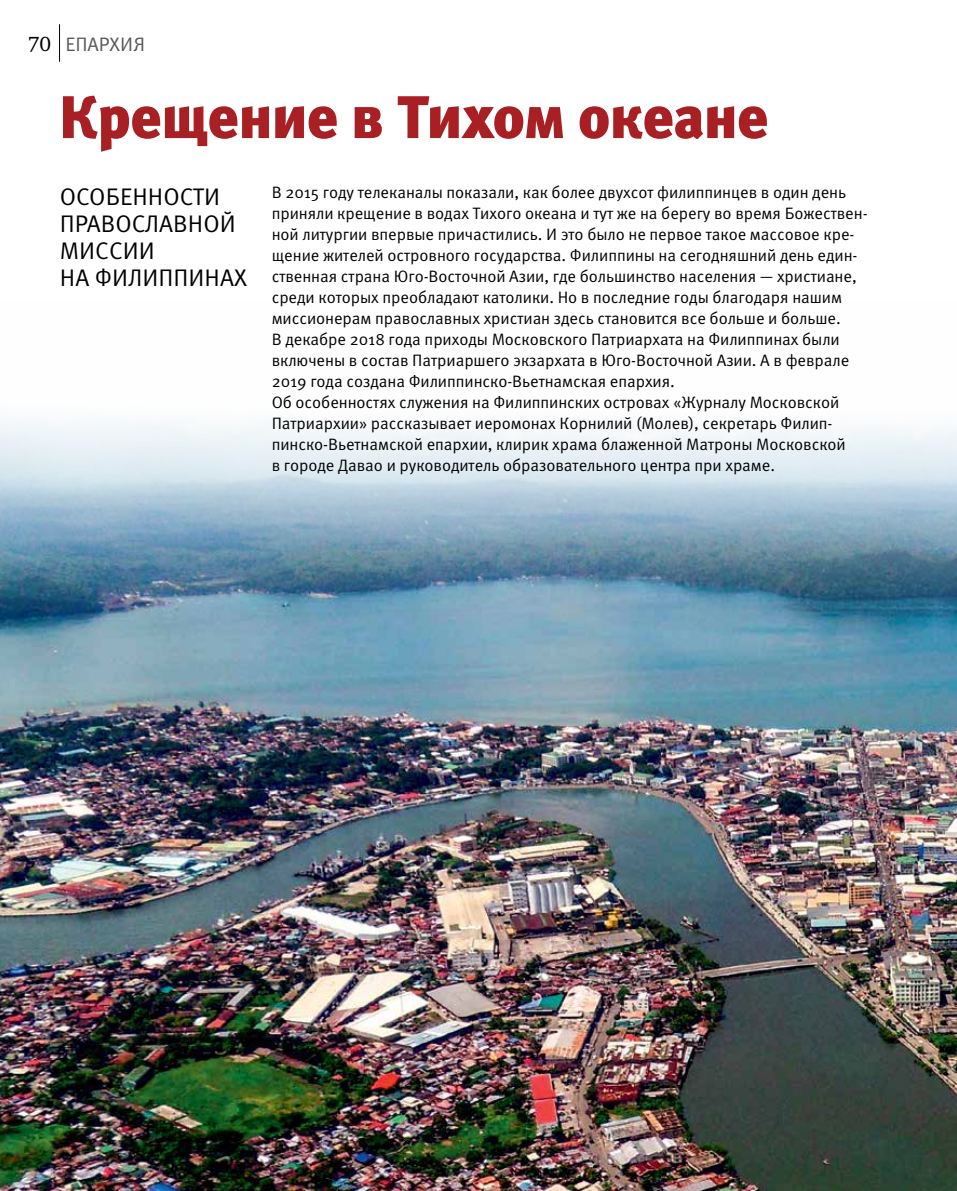
<style>
.page{position:relative;width:957px;height:1191px;background:#fff}
.page>*{position:absolute;margin:0;border:0;box-sizing:border-box;transform-origin:0 0}
.t1{font:900 60px "Meta Pro";letter-spacing:-.02em;color:#a82024}
.t2{font:24px/27px "Meta Pro";color:#000}
.t3{font:19.5px "Meta Pro";letter-spacing:-.005em;color:#58595b}
.t4{font:16.5px/21px "Meta Pro";letter-spacing:-.005em;color:#000}
.s1{font-family:"Charter ITC";font-size:21px;color:#000}
</style>
<div class="page">
<hr style="left:59px;top:24px;width:1px;height:38px;background:#000">
<img style="left:0;top:421px;width:957px;height:770px">
<p class="t3" style="left:28px;top:32px;width:119px"><span class="s1">70</span> ЕПАРХИЯ</p>
<h1 class="t1" style="left:59px;top:79px;width:711px">Крещение в Тихом океане</h1>
<h2 class="t2" style="left:60px;top:184px;width:189px">ОСОБЕННОСТИ<br>ПРАВОСЛАВНОЙ<br>МИССИИ<br>НА ФИЛИППИНАХ</h2>
<p class="t4" style="left:272px;top:182px;width:597px">В 2015 году телеканалы показали, как более двухсот филиппинцев в один день приняли крещение в водах Тихого океана и тут же на берегу во время Божествен&shy;ной литургии впервые причастились. И это было не первое такое массовое кре&shy;щение жителей островного государства. Филиппины на сегодняшний день един&shy;ственная страна Юго-Восточной Азии, где большинство населения — христиане, среди которых преобладают католики. Но в последние годы благодаря нашим миссионерам православных христиан здесь становится все больше и больше.<br>В декабре 2018 года приходы Московского Патриархата на Филиппинах были включены в состав Патриаршего экзархата в Юго-Восточной Азии. А в феврале 2019 года создана Филиппинско-Вьетнамская епархия.<br>Об особенностях служения на Филиппинских островах «Журналу Московской Патриархии» рассказывает иеромонах Корнилий (Молев), секретарь Филип&shy;пинско-Вьетнамской епархии, клирик храма блаженной Матроны Московской<br>в городе Давао и руководитель образовательного центра при храме.</p>
</div>
